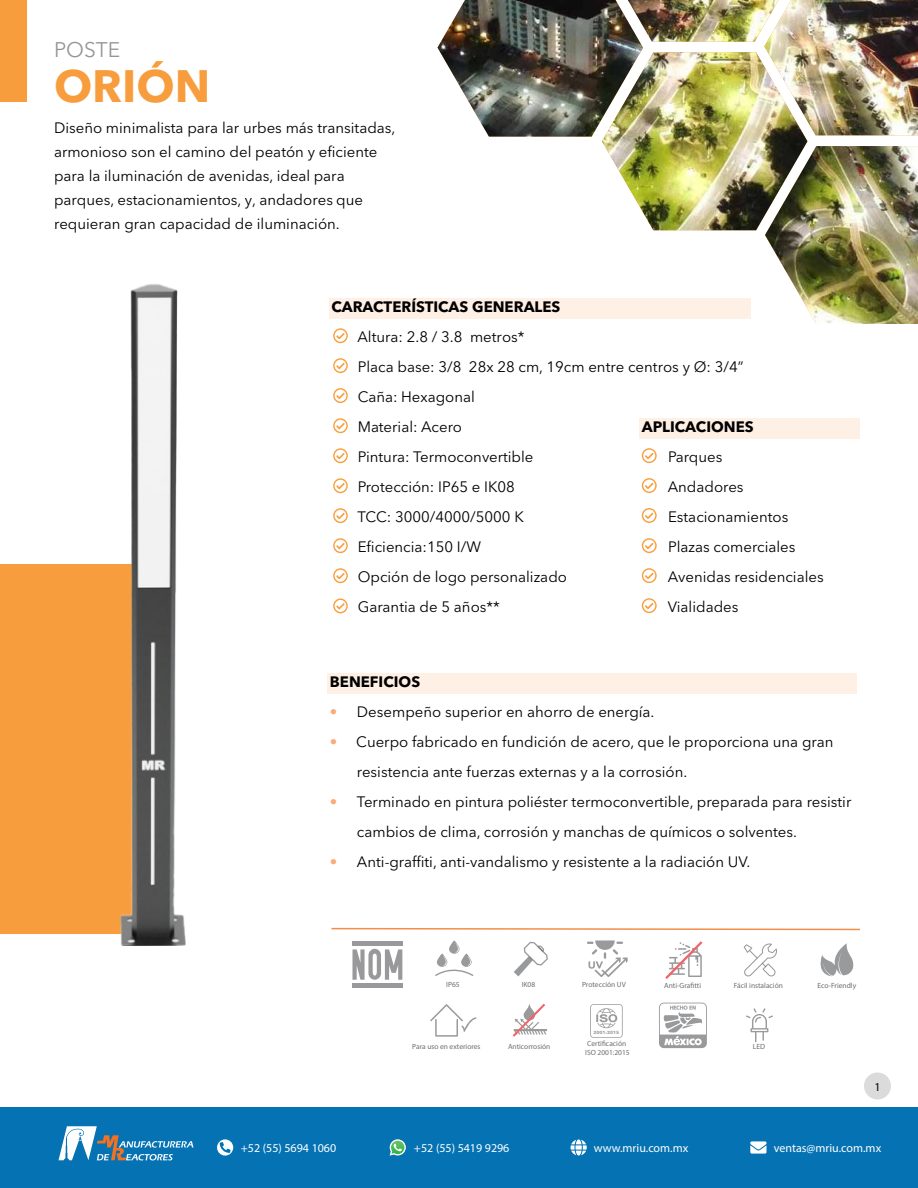
<style>
.page{position:relative;width:918px;height:1188px;background:#fff}
.page>*{position:absolute;margin:0;border:0;box-sizing:border-box;transform-origin:0 0}
.t1{font:700 45px "Avenir Next LT Pro";color:#f89d3e}
.t2{font:21px "Avenir Next LT Pro";color:#939598}
.t3{font:15px/30px "Avenir Next LT Pro";color:#000}
.t4{font:700 15px "Avenir Next LT Pro";color:#000}
.t5{font:12px "Myriad Pro";color:#fff}
.t6{font:12px "Myriad Pro";color:#000}
.t7{font:7.5px/9px "Myriad Pro";color:#6e6e70}
.t8{font:700 4.5px "Avenir Next LT Pro";color:#6e6f72;scale:1.06 1}
.s1{color:#faab77}
</style>
<div class="page">
<div style="left:0;top:1107px;width:918px;height:81px;background:#0472b3"></div>
<div style="left:0;top:0;width:27px;height:102px;background:#f89d3e"></div>
<svg style="left:217px;top:1139px;width:16px;height:17px"></svg>
<svg style="left:220px;top:1142px;width:11px;height:11px"></svg>
<svg style="left:390px;top:1139px;width:16px;height:17px"></svg>
<svg style="left:571px;top:1139px;width:16px;height:17px"></svg>
<svg style="left:750px;top:1141px;width:17px;height:13px"></svg>
<div style="left:864px;top:1072px;width:27px;height:28px;background:#dbdbdb;border-radius:50%"></div>
<svg style="left:59px;top:1126px;width:134px;height:34px"></svg>
<img style="left:438px;top:0;width:480px;height:324px">
<svg style="left:659px;top:1003px;width:48px;height:45px"></svg>
<hr style="left:352px;top:984px;width:51px;height:4px;background:#99999b">
<svg style="left:352px;top:970px;width:50px;height:10px"></svg>
<svg style="left:435px;top:970px;width:38px;height:6px"></svg>
<svg style="left:744px;top:943px;width:33px;height:33px"></svg>
<svg style="left:514px;top:942px;width:34px;height:34px"></svg>
<svg style="left:820px;top:943px;width:34px;height:34px"></svg>
<svg style="left:746px;top:1008px;width:27px;height:34px"></svg>
<div style="left:329px;top:298px;width:421px;height:20px;background:#fff0e5"></div>
<div style="left:639px;top:418px;width:221px;height:20px;background:#fff0e5"></div>
<svg style="left:642px;top:448px;width:15px;height:15px"></svg>
<svg style="left:642px;top:478px;width:15px;height:15px"></svg>
<svg style="left:642px;top:508px;width:15px;height:15px"></svg>
<svg style="left:642px;top:538px;width:15px;height:15px"></svg>
<svg style="left:642px;top:568px;width:15px;height:15px"></svg>
<svg style="left:642px;top:598px;width:15px;height:15px"></svg>
<div style="left:327px;top:673px;width:530px;height:20px;background:#fff0e5"></div>
<svg style="left:509px;top:928px;width:351px;height:3px"></svg>
<svg style="left:590px;top:1004px;width:33px;height:34px"></svg>
<svg style="left:587px;top:940px;width:41px;height:37px"></svg>
<svg style="left:665px;top:941px;width:37px;height:38px"></svg>
<svg style="left:513px;top:1004px;width:34px;height:33px"></svg>
<svg style="left:430px;top:1004px;width:46px;height:33px"></svg>
<img style="left:0;top:256px;width:509px;height:714px">
<h2 class="t2" style="left:54px;top:37px;width:68px">POSTE</h2>
<h1 class="t1" style="left:54px;top:59px;width:158px">ORIÓN</h1>
<p class="t3" style="left:54px;top:115px;width:343px;line-height:24px">Diseño minimalista para lar urbes más transitadas, armonioso son el camino del peatón y eficiente para la iluminación de avenidas, ideal para parques, estacionamientos, y, andadores que requieran gran capacidad de iluminación.</p>
<p class="t4" style="left:331px;top:298px;width:230px">CARACTERÍSTICAS GENERALES</p>
<p class="t3" style="left:357px;top:322px;width:388px">Altura: 2.8 / 3.8 metros*<br>Placa base: 3/8 28x 28 cm, 19cm entre centros y Ø: 3/4”<br>Caña: Hexagonal<br>Material: Acero<br>Pintura: Termoconvertible<br>Protección: IP65 e IK08<br>TCC: 3000/4000/5000 K<br>Eficiencia:150 I/W<br>Opción de logo personalizado<br>Garantia de 5 años**</p>
<p class="t4" style="left:642px;top:418px;width:113px">APLICACIONES</p>
<p class="t3" style="left:668px;top:442px;width:157px">Parques<br>Andadores<br>Estacionamientos<br>Plazas comerciales<br>Avenidas residenciales<br>Vialidades</p>
<p class="t4" style="left:330px;top:673px;width:92px">BENEFICIOS</p>
<p class="t3" style="left:330px;top:697px;width:326px"><span class="s1">•</span> Desempeño superior en ahorro de energía.</p>
<p class="t3" style="left:357px;top:727px;width:478px;text-indent:-27px"><span class="s1">•</span> Cuerpo fabricado en fundición de acero, que le proporciona una gran resistencia ante fuerzas externas y a la corrosión.</p>
<p class="t3" style="left:357px;top:787px;width:496px;text-indent:-27px"><span class="s1">•</span> Terminado en pintura poliéster termoconvertible, preparada para resistir cambios de clima, corrosión y manchas de químicos o solventes.</p>
<p class="t3" style="left:330px;top:847px;width:422px"><span class="s1">•</span> Anti-graffiti, anti-vandalismo y resistente a la radiación UV.</p>
<p class="t7" style="left:446px;top:980px;width:15px">IP65</p>
<p class="t7" style="left:522px;top:980px;width:15px">IK08</p>
<p class="t7" style="left:582px;top:980px;width:45px">Protección UV</p>
<p class="t7" style="left:664px;top:981px;width:38px">Anti-Grafitti</p>
<p class="t7" style="left:734px;top:981px;width:51px">Fácil instalación</p>
<p class="t7" style="left:818px;top:981px;width:40px">Eco-Friendly</p>
<p class="t8" style="left:593px;top:1030px;width:26px">2001:2015</p>
<p class="t7" style="left:585px;top:1039px;width:46px">Certificación<br>ISO 2001:2015</p>
<p class="t7" style="left:412px;top:1042px;width:70px">Para uso en exteriores</p>
<p class="t7" style="left:508px;top:1042px;width:44px">Anticorrosión</p>
<p class="t7" style="left:753px;top:1042px;width:14px">LED</p>
<p class="t6" style="left:874px;top:1079px;width:8px">1</p>
<p class="t5" style="left:241px;top:1141px;width:97px">+52 (55) 5694 1060</p>
<p class="t5" style="left:414px;top:1141px;width:97px">+52 (55) 5419 9296</p>
<p class="t5" style="left:594px;top:1141px;width:96px">www.mriu.com.mx</p>
<p class="t5" style="left:774px;top:1141px;width:109px">ventas@mriu.com.mx</p>
</div>
